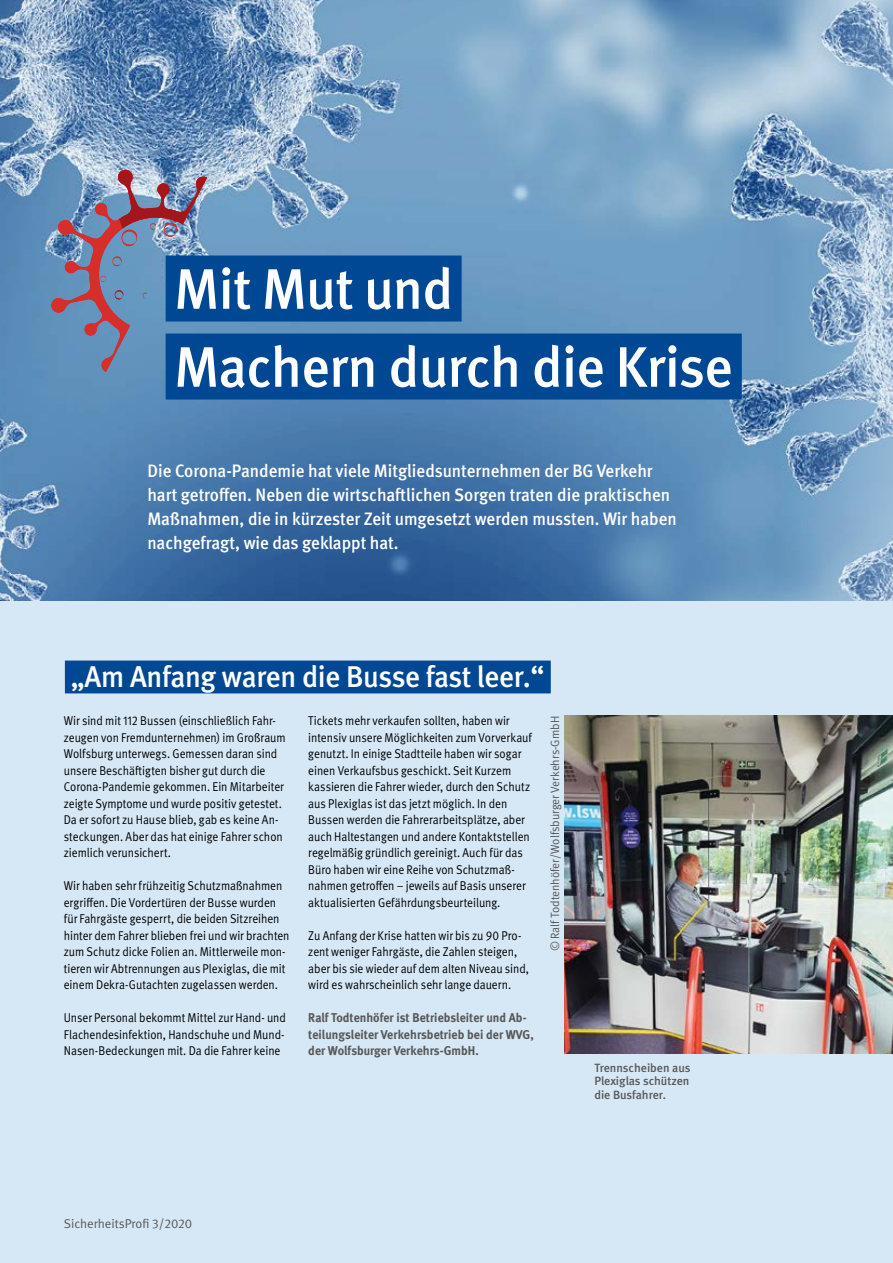
<style>
.page{position:relative;width:893px;height:1263px;background:#d6e8f6}
.page>*{position:absolute;margin:0;border:0;box-sizing:border-box;transform-origin:0 0}
.t1{font:500 57px/78px "DGUV Meta";letter-spacing:-.01em;color:#fff}
.t2{font:500 30px "DGUV Meta";letter-spacing:-.01em;color:#fff}
.t3{font:500 18px/24px "DGUV Meta";color:#fff;scale:.95 1}
.t4{font:12.75px/16.5px "DGUV Meta";color:#000;scale:.9 1}
.t5{font:700 12.75px/16.5px "DGUV Meta";letter-spacing:.005em;color:#585757;scale:.95 1}
.t6{font:12.75px "DGUV Meta";color:#585757}
.t7{font:500 12px/13.5px "DGUV Meta";color:#585757;text-align:justify}
.t8{font:12px "DGUV Meta";color:#585757}
</style>
<div class="page">
<img style="left:0;top:0;width:893px;height:600px">
<div style="left:166px;top:255px;width:296px;height:66px;background:#004893"></div>
<div style="left:166px;top:333px;width:576px;height:66px;background:#004893"></div>
<svg style="left:50px;top:168px;width:157px;height:204px"></svg>
<img style="left:564px;top:716px;width:329px;height:337px">
<div style="left:65px;top:660px;width:486px;height:33px;background:#004893"></div>
<h1 class="t1" style="left:174px;top:252px;width:560px">Mit Mut und<br>Machern durch die Krise</h1>
<p class="t3" style="left:147px;top:459px;width:559px">Die Corona-Pandemie hat viele Mitgliedsunternehmen der BG Verkehr hart getroffen. Neben die wirtschaftlichen Sorgen traten die praktischen Maßnahmen, die in kürzester Zeit umgesetzt werden mussten. Wir haben nachgefragt, wie das geklappt hat.</p>
<h2 class="t2" style="left:71px;top:660px;width:475px">„Am Anfang waren die Busse fast leer.“</h2>
<p class="t4" style="left:64px;top:713px;width:248px">Wir sind mit 112 Bussen (einschließlich Fahr&shy;zeugen von Fremdunternehmen) im Großraum Wolfsburg unterwegs. Gemessen daran sind unsere Beschäftigten bisher gut durch die Corona-Pandemie gekommen. Ein Mitarbeiter zeigte Symptome und wurde positiv getestet.<br>Da er sofort zu Hause blieb, gab es keine An&shy;steckungen. Aber das hat einige Fahrer schon ziemlich verunsichert.</p>
<p class="t4" style="left:64px;top:878px;width:252px">Wir haben sehr frühzeitig Schutzmaßnahmen ergriffen. Die Vordertüren der Busse wurden für Fahrgäste gesperrt, die beiden Sitzreihen hinter dem Fahrer blieben frei und wir brachten zum Schutz dicke Folien an. Mittlerweile mon&shy;tieren wir Abtrennungen aus Plexiglas, die mit einem Dekra-Gutachten zugelassen werden.</p>
<p class="t4" style="left:64px;top:1010px;width:248px;text-align:justify">Unser Personal bekommt Mittel zur Hand- und Flachendesinfektion, Handschuhe und Mund-Nasen-Bedeckungen mit. Da die Fahrer keine</p>
<p class="t4" style="left:308px;top:713px;width:250px">Tickets mehr verkaufen sollten, haben wir intensiv unsere Möglichkeiten zum Vorverkauf genutzt. In einige Stadtteile haben wir sogar einen Verkaufsbus geschickt. Seit Kurzem kassieren die Fahrer wieder, durch den Schutz aus Plexiglas ist das jetzt möglich. In den Bussen werden die Fahrerarbeitsplätze, aber auch Haltestangen und andere Kontaktstellen regelmäßig gründlich gereinigt. Auch für das Büro haben wir eine Reihe von Schutzmaß&shy;nahmen getroffen – jeweils auf Basis unserer aktualisierten Gefährdungsbeurteilung.</p>
<p class="t4" style="left:308px;top:927px;width:247px">Zu Anfang der Krise hatten wir bis zu 90 Pro&shy;zent weniger Fahrgäste, die Zahlen steigen, aber bis sie wieder auf dem alten Niveau sind, wird es wahrscheinlich sehr lange dauern.</p>
<p class="t5" style="left:308px;top:1010px;width:239px">Ralf Todtenhöfer ist Betriebsleiter und Ab&shy;teilungsleiter Verkehrsbetrieb bei der WVG, der Wolfsburger Verkehrs-GmbH.</p>
<p class="t8" style="left:548px;top:951px;width:237px;rotate:-90deg">© Ralf Todtenhöfer/Wolfsburger Verkehrs-GmbH</p>
<p class="t7" style="left:594px;top:1061px;width:98px">Trennscheiben aus Plexiglas schützen die Busfahrer.</p>
<p class="t6" style="left:64px;top:1216px;width:130px">SicherheitsProfi 3/2020</p>
</div>
